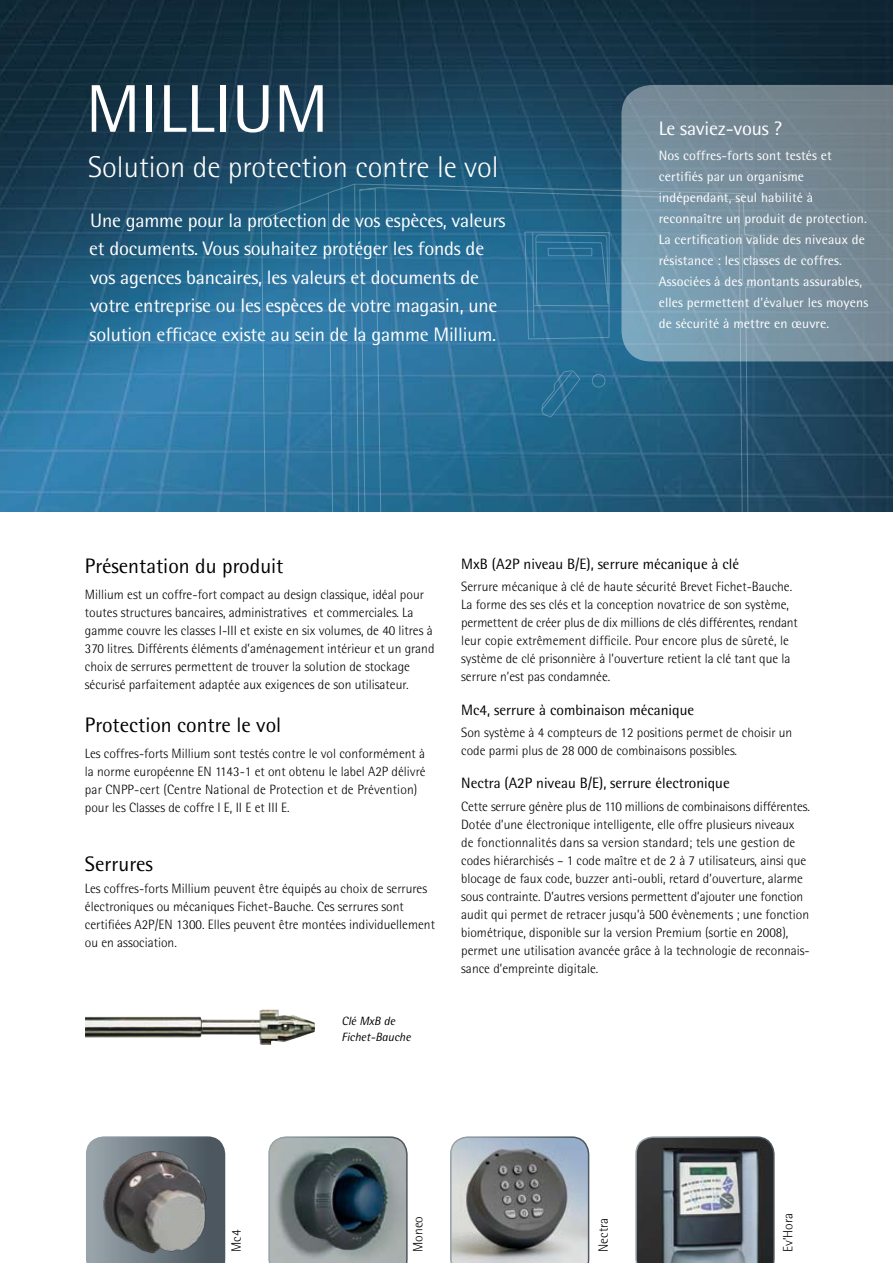
<style>
.page{position:relative;width:893px;height:1263px;background:#fff}
.page>*{position:absolute;margin:0;border:0;box-sizing:border-box;transform-origin:0 0}
.t1{font:67.5px "Rotis Semi Sans Std";color:#fff}
.t2{font:300 30px "Rotis Semi Sans Std";color:#fff}
.t3{font:21px "Rotis Semi Sans Std";color:#000}
.t4{font:19.5px/28.5px "Rotis Semi Sans Std";letter-spacing:-.01em;color:#fff}
.t5{font:15px "Rotis Semi Sans Std";color:#000}
.t6{font:300 13.5px/18px "Rotis Semi Sans Std";color:#000}
.t7{font:13.5px/21px "Rotis Semi Sans Std";letter-spacing:.01em;color:#fff}
.t8{font:italic 12px/16.5px "Rotis Semi Sans Std";color:#000}
</style>
<div class="page">
<img style="left:0;top:0;width:893px;height:511px">
<svg style="left:621px;top:85px;width:272px;height:276px;background:#758995"></svg>
<svg style="left:260px;top:183px;width:500px;height:329px;background:#367497"></svg>
<svg style="left:268px;top:1136px;width:140px;height:127px;background:#6d787c"></svg>
<svg style="left:450px;top:1136px;width:139px;height:127px;background:#8e9396"></svg>
<svg style="left:635px;top:1136px;width:140px;height:127px;background:#62696d"></svg>
<svg style="left:86px;top:1136px;width:139px;height:127px;background:#707578"></svg>
<img style="left:85px;top:1009px;width:230px;height:36px">
<h1 class="t1" style="left:86px;top:69px;width:244px">MILLIUM</h1>
<h2 class="t2" style="left:88px;top:149px;width:412px">Solution de protection contre le vol</h2>
<p class="t4" style="left:89px;top:206px;width:418px">Une gamme pour la protection de vos espèces, valeurs et documents. Vous souhaitez protéger les fonds de vos agences bancaires, les valeurs et documents de votre entreprise ou les espèces de votre magasin, une solution efficace existe au sein de la gamme Millium.</p>
<h3 class="t4" style="left:659px;top:114px;width:125px">Le saviez-vous ?</h3>
<p class="t7" style="left:659px;top:145px;width:211px">Nos coffres-forts sont testés et certifiés par un organisme indépendant, seul habilité à reconnaître un produit de protection.<br>La certification valide des niveaux de résistance : les classes de coffres.<br>Associées à des montants assurables, elles permettent d’évaluer les moyens de sécurité à mettre en œuvre.</p>
<h3 class="t3" style="left:85px;top:553px;width:200px">Présentation du produit</h3>
<p class="t6" style="left:85px;top:586px;width:351px">Millium est un coffre-fort compact au design classique, idéal pour toutes structures bancaires, administratives et commerciales. La gamme couvre les classes I-III et existe en six volumes, de 40 litres à 370 litres. Différents éléments d’aménagement intérieur et un grand choix de serrures permettent de trouver la solution de stockage sécurisé parfaitement adaptée aux exigences de son utilisateur.</p>
<h3 class="t3" style="left:85px;top:712px;width:198px">Protection contre le vol</h3>
<p class="t6" style="left:85px;top:745px;width:342px">Les coffres-forts Millium sont testés contre le vol conformément à la norme européenne EN 1143-1 et ont obtenu le label A2P délivré par CNPP-cert (Centre National de Protection et de Prévention) pour les Classes de coffre I E, II E et III E.</p>
<h3 class="t3" style="left:85px;top:852px;width:69px">Serrures</h3>
<p class="t6" style="left:85px;top:880px;width:352px">Les coffres-forts Millium peuvent être équipés au choix de serrures électroniques ou mécaniques Fichet-Bauche. Ces serrures sont certifiées A2P/EN 1300. Elles peuvent être montées individuellement ou en association.</p>
<p class="t8" style="left:342px;top:1012px;width:71px">Clé MxB de<br>Fichet-Bauche</p>
<p class="t5" style="left:461px;top:555px;width:279px">MxB (A2P niveau B/E), serrure mécanique à clé</p>
<p class="t6" style="left:461px;top:577px;width:338px">Serrure mécanique à clé de haute sécurité Brevet Fichet-Bauche.<br>La forme des ses clés et la conception novatrice de son système, permettent de créer plus de dix millions de clés différentes, rendant leur copie extrêmement difficile. Pour encore plus de sûreté, le système de clé prisonnière à l’ouverture retient la clé tant que la serrure n’est pas condamnée.</p>
<p class="t5" style="left:461px;top:701px;width:234px">Mc4, serrure à combinaison mécanique</p>
<p class="t6" style="left:461px;top:723px;width:333px">Son système à 4 compteurs de 12 positions permet de choisir un code parmi plus de 28 000 de combinaisons possibles.</p>
<p class="t5" style="left:461px;top:774px;width:270px">Nectra (A2P niveau B/E), serrure électronique</p>
<p class="t6" style="left:461px;top:797px;width:350px">Cette serrure génère plus de 110 millions de combinaisons différentes.<br>Dotée d’une électronique intelligente, elle offre plusieurs niveaux de fonctionnalités dans sa version standard; tels une gestion de codes hiérarchisés – 1 code maître et de 2 à 7 utilisateurs, ainsi que blocage de faux code, buzzer anti-oubli, retard d’ouverture, alarme sous contrainte. D’autres versions permettent d’ajouter une fonction audit qui permet de retracer jusqu’à 500 évènements ; une fonction biométrique, disponible sur la version Premium (sortie en 2008), permet une utilisation avancée grâce à la technologie de reconnais&shy;sance d’empreinte digitale.</p>
<p class="t6" style="left:227px;top:1252px;width:24px;rotate:-90deg">Mc4</p>
<p class="t6" style="left:409px;top:1252px;width:37px;rotate:-90deg">Moneo</p>
<p class="t6" style="left:594px;top:1252px;width:35px;rotate:-90deg">Nectra</p>
<p class="t6" style="left:779px;top:1252px;width:40px;rotate:-90deg">Ev’Hora</p>
</div>
